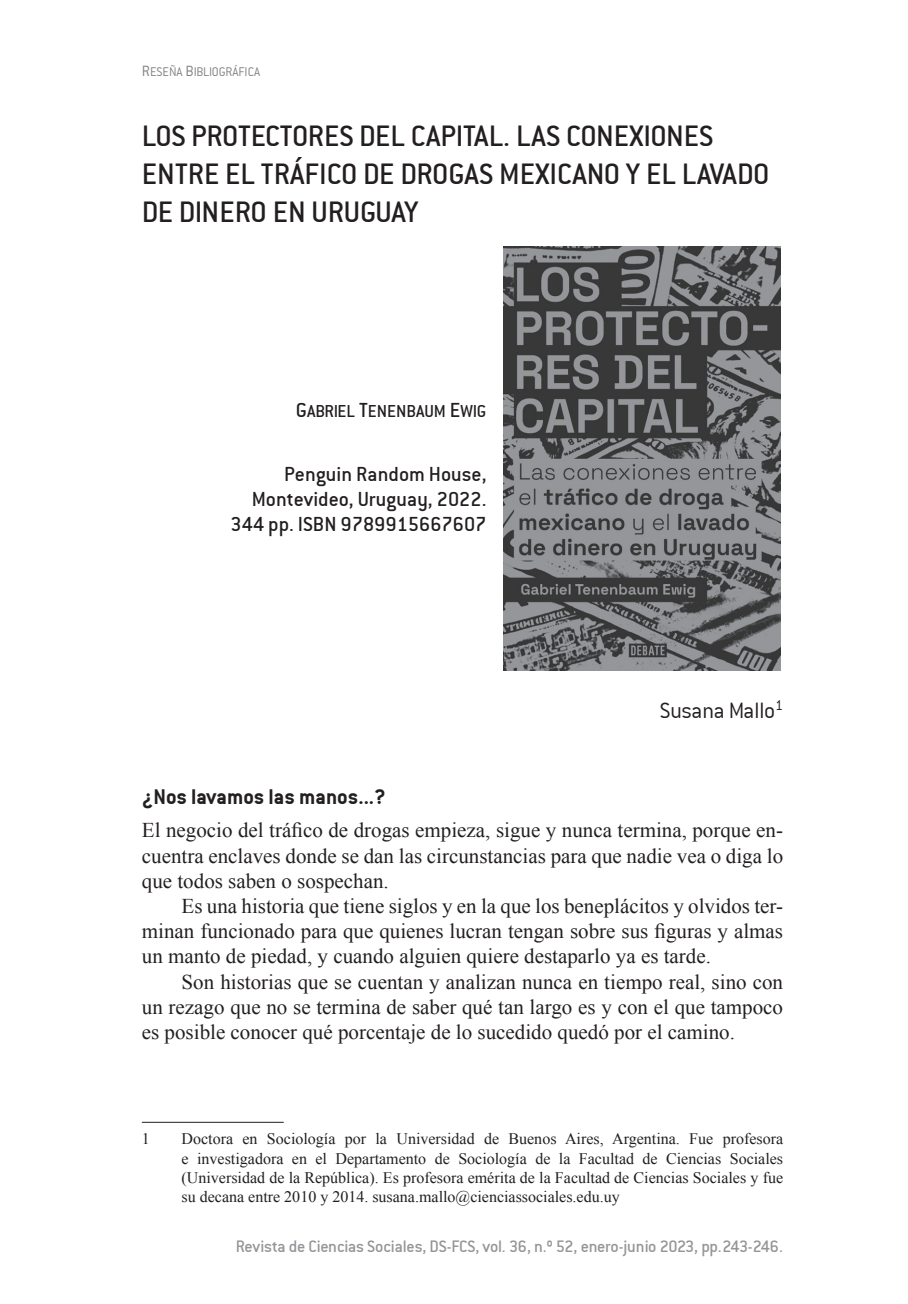
<style>
.page{position:relative;width:908px;height:1304px;background:#fff}
.page>*{position:absolute;margin:0;border:0;box-sizing:border-box;transform-origin:0 0}
.t1{font:32px "Conduit Md ITCTT Medium SC850";color:#231f20}
.t2{font:24px "Conduit ITCTT Light";letter-spacing:-.015em;color:#231f20}
.t3{font:23px "Conduit ITCTT Bold";color:#231f20}
.t4{font:22px/25.2px "Conduit Md ITCTT Medium";color:#231f20;text-align:right}
.t5{font:21px/25.2px "Times New Roman";color:#231f20;text-align:justify}
.t6{font:18.8px "Conduit Md ITCTT Medium SC850";color:#231f20}
.t7{font:18px "Conduit Md ITCTT Medium";letter-spacing:-.015em;color:#939598}
.t8{font:16px/19.2px "Times New Roman";color:#231f20;text-align:justify}
.t9{font:13.6px "Conduit ITCTT Light SC850";color:#808285}
.s1{font-size:16px}
.s2{font-size:22px}
</style>
<div class="page">
<hr style="left:142px;top:1122px;width:141px;height:1px;background:#231f20">
<img style="left:503px;top:247px;width:277px;height:424px">
<p class="t9" style="left:142px;top:64px;width:120px"><span class="s1">R</span>ESEÑA <span class="s1">B</span> IBLIOGRÁFICA</p>
<h1 class="t1" style="left:142px;top:118px;width:95px">LOS PROTECTO</h1>
<h1 class="t1" style="left:307px;top:118px;width:117px">RES DEL CAPITAL</h1>
<h1 class="t1" style="left:503px;top:118px;width:79px">. LA S CONEXIONE</h1>
<h1 class="t1" style="left:699px;top:118px;width:16px">S</h1>
<h1 class="t1" style="left:142px;top:156px;width:393px">ENTRE EL TRÁFICO DE DROGAS MEXICANO</h1>
<h1 class="t1" style="left:625px;top:156px;width:71px">YEL LAVADO</h1>
<h1 class="t1" style="left:142px;top:194px;width:52px">DE DINE</h1>
<h1 class="t1" style="left:235px;top:194px;width:171px">RO EN URUGUAY</h1>
<p class="t6" style="left:295px;top:401px;width:192px"><span class="s2">G</span>ABRIEL <span class="s2">T</span>ENENBAUM <span class="s2">E</span>WIG</p>
<p class="t4" style="left:230px;top:461px;width:257px">Penguin Random House,<br>Montevideo, Uruguay, 2022.<br>344 pp. ISBN 9789915667607</p>
<p class="t2" style="left:659px;top:697px;width:125px">Susana Mallo<sup>1</sup></p>
<p class="t3" style="left:142px;top:783px;width:245px">¿Nos lavamos las manos...?</p>
<p class="t5" style="left:142px;top:817px;width:642px">El negocio del tráfico de drogas empieza, sigue y nunca termina, porque en&shy;cuentra enclaves donde se dan las circunstancias para que nadie vea o diga lo que todos saben o sospechan.</p>
<p class="t5" style="left:142px;top:893px;width:642px;text-indent:40px">Es una historia que tiene siglos y en la que los beneplácitos y olvidos ter&shy;minan funcionado para que quienes lucran tengan sobre sus figuras y almas un manto de piedad, y cuando alguien quiere destaparlo ya es tarde.</p>
<p class="t5" style="left:142px;top:969px;width:642px;text-indent:40px">Son historias que se cuentan y analizan nunca en tiempo real, sino con un rezago que no se termina de saber qué tan largo es y con el que tampoco es posible conocer qué porcentaje de lo sucedido quedó por el camino.</p>
<p class="t8" style="left:142px;top:1129px;width:9px">1</p>
<p class="t8" style="left:181px;top:1129px;width:602px">Doctora en Sociología por la Universidad de Buenos Aires, Argentina. Fue profesora e investigadora en el Departamento de Sociología de la Facultad de Ciencias Sociales (Universidad de la República). Es profesora emérita de la Facultad de Ciencias Sociales y fue su decana entre 2010 y 2014. susana.mallo@cienciassociales.edu.uy</p>
<p class="t7" style="left:236px;top:1236px;width:548px">Revista de Ciencias Sociales, DS-FCS, vol. 36, n.º 52, enero-junio 2023, pp.243-246.</p>
</div>
